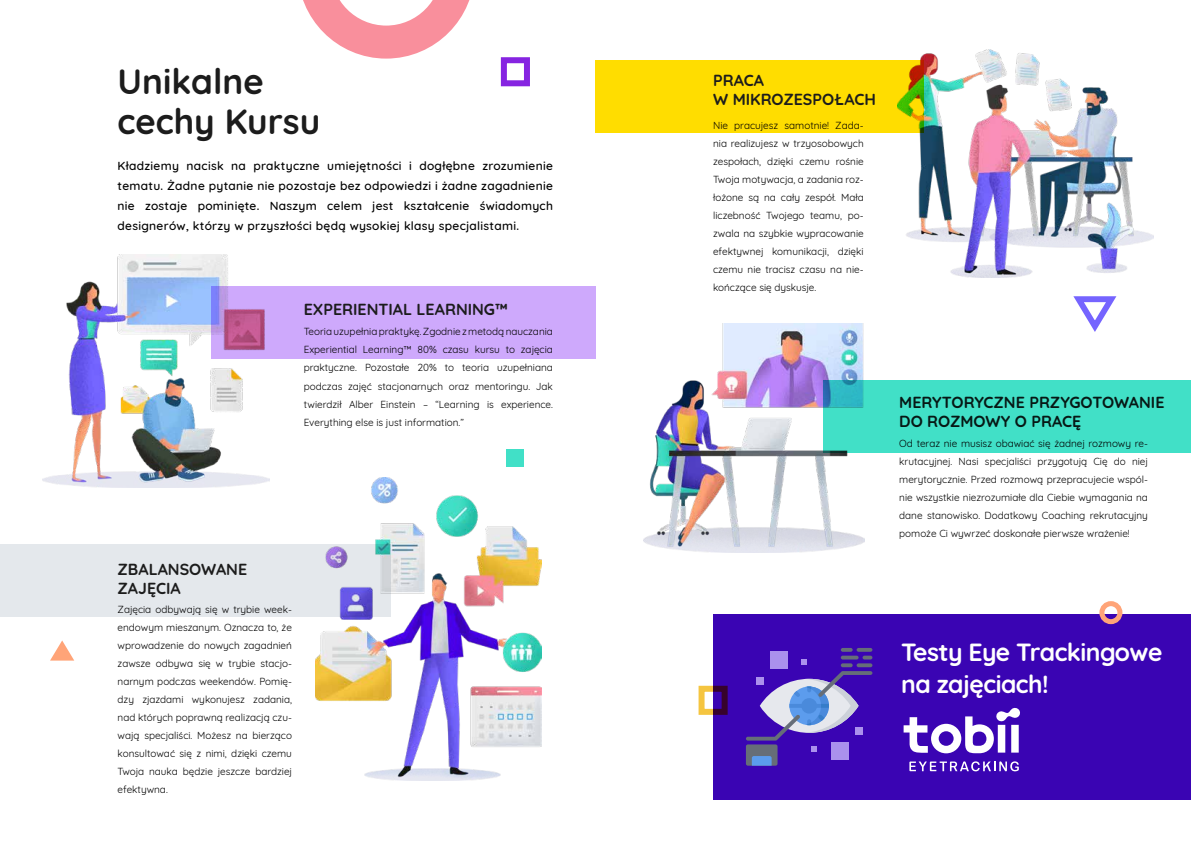
<style>
.page{position:relative;width:1191px;height:842px;background:#fff}
.page>*{position:absolute;margin:0;border:0;box-sizing:border-box;transform-origin:0 0}
.t1{font:700 35px/40px "Quicksand";color:#1c1c1c}
.t2{font:700 24.8px/32.4px "Quicksand";letter-spacing:-.02em;color:#fff}
.t3{font:700 16px/19.2px "Quicksand";color:#1c1c1c}
.t4{font:500 12px/20px "Quicksand";letter-spacing:.025em;color:#000;text-align:justify}
.t5{font:10px/18px "Quicksand";color:#000;text-align:justify}
</style>
<div class="page">
<div style="left:698px;top:686px;width:29px;height:29px;border:6px solid #f5c540"></div>
<img style="left:43px;top:255px;width:226px;height:233px">
<svg style="left:211px;top:286px;width:384px;height:72px;background:#cba3f5"></svg>
<img style="left:316px;top:478px;width:225px;height:302px">
<div style="left:0;top:545px;width:391px;height:72px;background:#e4e8ec"></div>
<div style="left:713px;top:614px;width:478px;height:185px;background:#3a04b3"></div>
<img style="left:897px;top:49px;width:256px;height:229px">
<div style="left:595px;top:60px;width:328px;height:72px;background:#fd0"></div>
<img style="left:643px;top:324px;width:221px;height:228px">
<div style="left:822px;top:381px;width:369px;height:72px;background:#41e0c7"></div>
<svg style="left:903px;top:708px;width:117px;height:45px"></svg>
<svg style="left:909px;top:761px;width:109px;height:10px"></svg>
<svg style="left:801px;top:659px;width:6px;height:6px"></svg>
<div style="left:769px;top:652px;width:18px;height:17px;background:#ab91ed"></div>
<svg style="left:811px;top:746px;width:6px;height:6px"></svg>
<div style="left:831px;top:742px;width:17px;height:18px;background:#ab91ed"></div>
<svg style="left:840px;top:663px;width:12px;height:4px"></svg>
<svg style="left:862px;top:656px;width:10px;height:3px"></svg>
<svg style="left:856px;top:663px;width:16px;height:4px"></svg>
<svg style="left:840px;top:648px;width:12px;height:4px"></svg>
<svg style="left:856px;top:648px;width:16px;height:4px"></svg>
<hr style="left:840px;top:656px;width:18px;height:3px;background:#666e78;border-radius:2px">
<svg style="left:746px;top:671px;width:126px;height:69px"></svg>
<div style="left:746px;top:744px;width:31px;height:22px;background:#666e78;border-radius:2px"></div>
<svg style="left:752px;top:756px;width:19px;height:10px"></svg>
<div style="left:801px;top:698px;width:16px;height:15px;background:#4a8adb;border-radius:50%"></div>
<svg style="left:50px;top:640px;width:24px;height:21px"></svg>
<svg style="left:1073px;top:296px;width:44px;height:36px"></svg>
<div style="left:501px;top:57px;width:29px;height:29px;border:6px solid #8624e1"></div>
<div style="left:507px;top:450px;width:17px;height:17px;background:#41e0c7"></div>
<div style="left:1099px;top:601px;width:23px;height:23px;border:5px solid #ffa478;border-radius:50%"></div>
<svg style="left:303px;top:0;width:167px;height:59px"></svg>
<h1 class="t1" style="left:118px;top:58px;width:204px">Unikalne cechy Kursu</h1>
<p class="t4" style="left:118px;top:154px;width:437px">Kładziemy nacisk na praktyczne umiejętności i dogłębne zrozumienie tematu. Żadne pytanie nie pozostaje bez odpowiedzi i żadne zagadnienie nie zostaje pominięte. Naszym celem jest kształcenie świadomych designerów, którzy w przyszłości będą wysokiej klasy specjalistami.</p>
<h3 class="t3" style="left:304px;top:299px;width:205px">EXPERIENTIAL LEARNING™</h3>
<p class="t5" style="left:304px;top:322px;width:251px">Teoria uzupełnia praktykę. Zgodnie z metodą nauczania Experiential Learning™ 80% czasu kursu to zajęcia praktyczne. Pozostałe 20% to teoria uzupełniana podczas zajęć stacjonarnych oraz mentoringu. Jak twierdził Alber Einstein – “Learning is experience.<br>Everything else is just information.”</p>
<h3 class="t3" style="left:118px;top:559px;width:131px">ZBALANSOWANE<br>ZAJĘCIA</h3>
<p class="t5" style="left:118px;top:599px;width:176px">Zajęcia odbywają się w trybie week&shy;endowym mieszanym. Oznacza to, że wprowadzenie do nowych zagadnień zawsze odbywa się w trybie stacjo&shy;narnym podczas weekendów. Pomię&shy;dzy zjazdami wykonujesz zadania, nad których poprawną realizacją czu&shy;wają specjaliści. Możesz na bierząco konsultować się z nimi, dzięki czemu Twoja nauka będzie jeszcze bardziej efektywna.</p>
<h3 class="t3" style="left:713px;top:70px;width:164px">PRACA<br>W MIKROZESPOŁACH</h3>
<p class="t5" style="left:713px;top:115px;width:152px">Nie pracujesz samotnie! Zada&shy;nia realizujesz w trzyosobowych zespołach, dzięki czemu rośnie Twoja motywacja, a zadania roz&shy;łożone są na cały zespół. Mała liczebność Twojego teamu, po&shy;zwala na szybkie wypracowanie efektywnej komunikacji, dzięki czemu nie tracisz czasu na nie&shy;kończące się dyskusje.</p>
<h3 class="t3" style="left:899px;top:391px;width:267px">MERYTORYCZNE PRZYGOTOWANIE<br>DO ROZMOWY O PRACĘ</h3>
<p class="t5" style="left:899px;top:433px;width:250px">Od teraz nie musisz obawiać się żadnej rozmowy re&shy;krutacyjnej. Nasi specjaliści przygotują Cię do niej merytorycznie. Przed rozmową przepracujecie wspól&shy;nie wszystkie niezrozumiałe dla Ciebie wymagania na dane stanowisko. Dodatkowy Coaching rekrutacyjny pomoże Ci wywrzeć doskonałe pierwsze wrażenie!</p>
<h2 class="t2" style="left:901px;top:633px;width:263px">Testy Eye Trackingowe na zajęciach!</h2>
</div>
